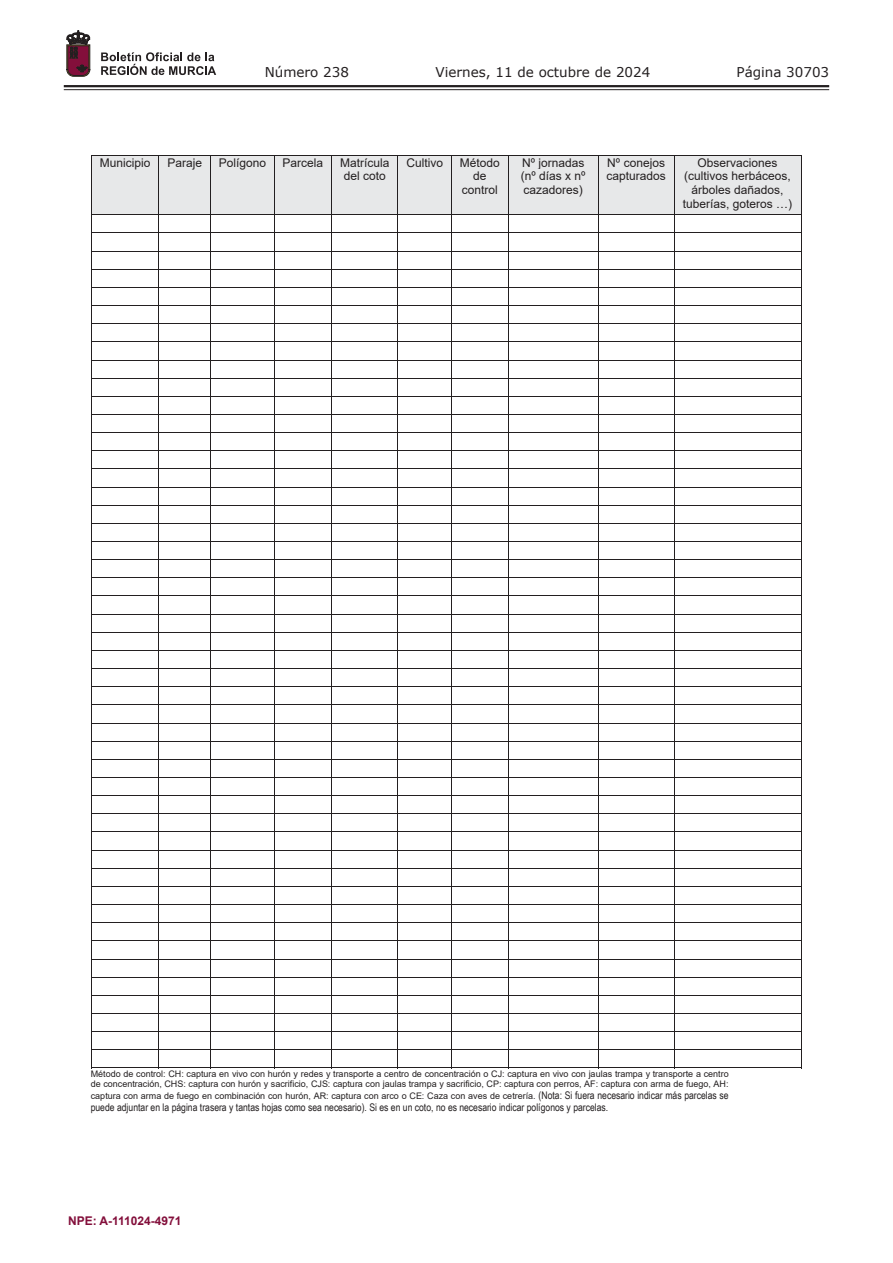
<style>
.page{position:relative;width:893px;height:1263px;background:#fff}
.page>*{position:absolute;margin:0;border:0;box-sizing:border-box;transform-origin:0 0}
.t1{font:13.5px "Verdana";color:#231f20}
.t2{font:12px/13.8px "Arial";color:#231f20}
.t3{font:700 12px "Arial";color:#830f3b}
.t4{font:10.5px "Arial Narrow";color:#231f20}
.t5{font:9px/10.4px "Arial";letter-spacing:.005em;color:#231f20}
.s1{font-family:"Arial Narrow";font-size:10.5px}
</style>
<div class="page">
<hr style="left:64px;top:85px;width:765px;height:2px;background:#231f20">
<hr style="left:64px;top:89px;width:765px;height:1px;background:#231f20">
<svg style="left:101px;top:52px;width:115px;height:23px"></svg>
<svg style="left:67px;top:31px;width:23px;height:45px"></svg>
<div style="left:91px;top:156px;width:67px;height:58px;background:#e7e8e9"></div>
<div style="left:159px;top:156px;width:51px;height:58px;background:#e7e8e9"></div>
<div style="left:211px;top:156px;width:63px;height:58px;background:#e7e8e9"></div>
<div style="left:275px;top:156px;width:56px;height:58px;background:#e7e8e9"></div>
<div style="left:332px;top:156px;width:65px;height:58px;background:#e7e8e9"></div>
<div style="left:398px;top:156px;width:53px;height:58px;background:#e7e8e9"></div>
<div style="left:452px;top:156px;width:56px;height:58px;background:#e7e8e9"></div>
<div style="left:508px;top:156px;width:90px;height:58px;background:#e7e8e9"></div>
<div style="left:599px;top:156px;width:75px;height:58px;background:#e7e8e9"></div>
<div style="left:674px;top:156px;width:126px;height:58px;background:#e7e8e9"></div>
<hr style="left:91px;top:155px;width:710px;height:1px;background:#231f20">
<hr style="left:91px;top:156px;width:1px;height:58px;background:#231f20">
<hr style="left:159px;top:156px;width:1px;height:58px;background:#231f20">
<hr style="left:210px;top:156px;width:1px;height:58px;background:#231f20">
<hr style="left:274px;top:156px;width:1px;height:58px;background:#231f20">
<hr style="left:331px;top:156px;width:1px;height:58px;background:#231f20">
<hr style="left:398px;top:156px;width:1px;height:58px;background:#231f20">
<hr style="left:452px;top:156px;width:1px;height:58px;background:#231f20">
<hr style="left:508px;top:156px;width:1px;height:58px;background:#231f20">
<hr style="left:598px;top:156px;width:1px;height:58px;background:#231f20">
<hr style="left:674px;top:156px;width:1px;height:58px;background:#231f20">
<hr style="left:801px;top:156px;width:1px;height:58px;background:#231f20">
<hr style="left:91px;top:214px;width:710px;height:1px;background:#231f20">
<hr style="left:91px;top:233px;width:710px;height:1px;background:#231f20">
<hr style="left:91px;top:251px;width:710px;height:1px;background:#231f20">
<hr style="left:91px;top:269px;width:710px;height:1px;background:#231f20">
<hr style="left:91px;top:287px;width:710px;height:1px;background:#231f20">
<hr style="left:91px;top:305px;width:710px;height:1px;background:#231f20">
<hr style="left:91px;top:323px;width:710px;height:1px;background:#231f20">
<hr style="left:91px;top:341px;width:710px;height:1px;background:#231f20">
<hr style="left:91px;top:360px;width:710px;height:1px;background:#231f20">
<hr style="left:91px;top:378px;width:710px;height:1px;background:#231f20">
<hr style="left:91px;top:396px;width:710px;height:1px;background:#231f20">
<hr style="left:91px;top:414px;width:710px;height:1px;background:#231f20">
<hr style="left:91px;top:432px;width:710px;height:1px;background:#231f20">
<hr style="left:91px;top:450px;width:710px;height:1px;background:#231f20">
<hr style="left:91px;top:468px;width:710px;height:1px;background:#231f20">
<hr style="left:91px;top:487px;width:710px;height:1px;background:#231f20">
<hr style="left:91px;top:505px;width:710px;height:1px;background:#231f20">
<hr style="left:91px;top:523px;width:710px;height:1px;background:#231f20">
<hr style="left:91px;top:541px;width:710px;height:1px;background:#231f20">
<hr style="left:91px;top:559px;width:710px;height:1px;background:#231f20">
<hr style="left:91px;top:577px;width:710px;height:1px;background:#231f20">
<hr style="left:91px;top:596px;width:710px;height:1px;background:#231f20">
<hr style="left:91px;top:614px;width:710px;height:1px;background:#231f20">
<hr style="left:91px;top:632px;width:710px;height:1px;background:#231f20">
<hr style="left:91px;top:650px;width:710px;height:1px;background:#231f20">
<hr style="left:91px;top:668px;width:710px;height:1px;background:#231f20">
<hr style="left:91px;top:686px;width:710px;height:1px;background:#231f20">
<hr style="left:91px;top:704px;width:710px;height:1px;background:#231f20">
<hr style="left:91px;top:723px;width:710px;height:1px;background:#231f20">
<hr style="left:91px;top:741px;width:710px;height:1px;background:#231f20">
<hr style="left:91px;top:759px;width:710px;height:1px;background:#231f20">
<hr style="left:91px;top:777px;width:710px;height:1px;background:#231f20">
<hr style="left:91px;top:795px;width:710px;height:1px;background:#231f20">
<hr style="left:91px;top:813px;width:710px;height:1px;background:#231f20">
<hr style="left:91px;top:831px;width:710px;height:1px;background:#231f20">
<hr style="left:91px;top:850px;width:710px;height:1px;background:#231f20">
<hr style="left:91px;top:868px;width:710px;height:1px;background:#231f20">
<hr style="left:91px;top:886px;width:710px;height:1px;background:#231f20">
<hr style="left:91px;top:904px;width:710px;height:1px;background:#231f20">
<hr style="left:91px;top:922px;width:710px;height:1px;background:#231f20">
<hr style="left:91px;top:940px;width:710px;height:1px;background:#231f20">
<hr style="left:91px;top:959px;width:710px;height:1px;background:#231f20">
<hr style="left:91px;top:977px;width:710px;height:1px;background:#231f20">
<hr style="left:91px;top:995px;width:710px;height:1px;background:#231f20">
<hr style="left:91px;top:1013px;width:710px;height:1px;background:#231f20">
<hr style="left:91px;top:1031px;width:710px;height:1px;background:#231f20">
<hr style="left:91px;top:1049px;width:710px;height:1px;background:#231f20">
<svg style="left:91px;top:215px;width:1px;height:852px"></svg>
<hr style="left:91px;top:1067px;width:68px;height:1px;background:#231f20">
<hr style="left:159px;top:1067px;width:51px;height:1px;background:#231f20">
<svg style="left:210px;top:215px;width:1px;height:853px"></svg>
<hr style="left:211px;top:1067px;width:63px;height:1px;background:#231f20">
<svg style="left:274px;top:215px;width:1px;height:853px"></svg>
<hr style="left:275px;top:1067px;width:56px;height:1px;background:#231f20">
<svg style="left:331px;top:215px;width:1px;height:853px"></svg>
<hr style="left:332px;top:1067px;width:66px;height:1px;background:#231f20">
<hr style="left:398px;top:1067px;width:54px;height:1px;background:#231f20">
<hr style="left:452px;top:1067px;width:56px;height:1px;background:#231f20">
<svg style="left:508px;top:215px;width:1px;height:853px"></svg>
<hr style="left:509px;top:1067px;width:89px;height:1px;background:#231f20">
<svg style="left:598px;top:215px;width:1px;height:853px"></svg>
<hr style="left:599px;top:1067px;width:75px;height:1px;background:#231f20">
<svg style="left:674px;top:215px;width:1px;height:852px"></svg>
<hr style="left:674px;top:1067px;width:127px;height:1px;background:#231f20">
<svg style="left:801px;top:215px;width:1px;height:853px"></svg>
<h1 class="t1" style="left:265px;top:62px;width:86px">Número 238</h1>
<h1 class="t1" style="left:436px;top:62px;width:216px">Viernes, 11 de octubre de 2024</h1>
<h1 class="t1" style="left:736px;top:62px;width:94px">Página 30703</h1>
<h2 class="t2" style="left:100px;top:156px;width:52px">Municipio</h2>
<h2 class="t2" style="left:167px;top:156px;width:36px">Paraje</h2>
<h2 class="t2" style="left:219px;top:156px;width:49px">Polígono</h2>
<h2 class="t2" style="left:283px;top:156px;width:42px">Parcela</h2>
<h2 class="t2" style="left:340px;top:156px;width:51px">Matrícula del coto</h2>
<h2 class="t2" style="left:406px;top:156px;width:38px">Cultivo</h2>
<h2 class="t2" style="left:460px;top:156px;width:41px;text-align:center">Método de control</h2>
<h2 class="t2" style="left:521px;top:156px;width:66px;text-align:justify">Nº jornadas (nº días x nº cazadores)</h2>
<h2 class="t2" style="left:606px;top:156px;width:61px">Nº conejos capturados</h2>
<h2 class="t2" style="left:683px;top:156px;width:111px;text-align:center">Observaciones (cultivos herbáceos, árboles dañados, tuberías, goteros …)</h2>
<p class="t5" style="left:91px;top:1068px;width:639px">Método de control: CH: captura en vivo con hurón y redes y transporte a centro de concentración o CJ: captura en vivo con jaulas trampa y transporte a centro de concentración, CHS: captura con hurón y sacrificio, CJS: captura con jaulas trampa y sacrificio, CP: captura con perros, AF: captura con arma de fuego, AH:</p>
<p class="t5" style="left:91px;top:1090px;width:639px">captura con arma de fuego en combinación con hurón, AR: captura con arco o CE: Caza con aves de cetrería. <span class="s1">(Nota: Si fuera necesario indicar más parcelas se</span></p>
<p class="t4" style="left:91px;top:1099px;width:519px">puede adjuntar en la página trasera y tantas hojas como sea necesario). Si es en un coto, no es necesario indicar polígonos y parcelas.</p>
<h2 class="t3" style="left:68px;top:1212px;width:115px">NPE: A-111024-4971</h2>
</div>
